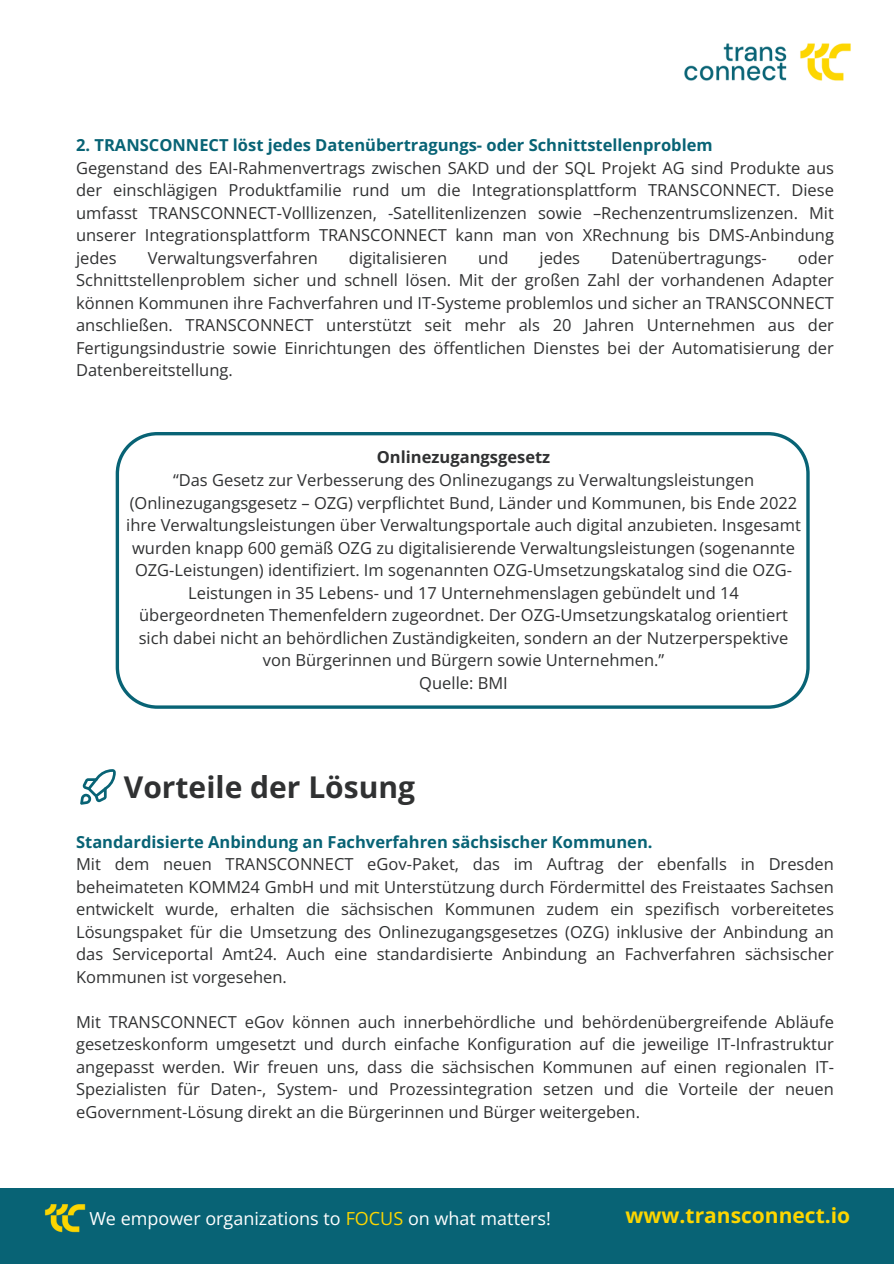
<style>
.page{position:relative;width:894px;height:1264px;background:#fff}
.page>*{position:absolute;margin:0;border:0;box-sizing:border-box;transform-origin:0 0}
.t1{font:700 30px "Open Sans";color:#303132}
.t2{font:700 21px "Open Sans";color:#fdd600}
.t3{font:18px "Open Sans";color:#fff}
.t4{font:16.5px/22.5px "Open Sans";color:#303132;text-align:justify}
.t5{font:700 16.5px "Open Sans";color:#086375}
.t6{font:700 16.5px "Open Sans";color:#303132}
.s1{color:#fdd600}
</style>
<div class="page">
<img style="left:684px;top:43px;width:167px;height:38px">
<div style="left:0;top:1188px;width:893px;height:75px;background:#086375"></div>
<img style="left:44px;top:1204px;width:42px;height:29px">
<svg style="left:116px;top:432px;width:693px;height:276px"></svg>
<svg style="left:80px;top:769px;width:36px;height:35px"></svg>
<p class="t5" style="left:76px;top:134px;width:638px">2. TRANSCONNECT löst jedes Datenübertragungs- oder Schnittstellenproblem</p>
<p class="t4" style="left:76px;top:156px;width:759px">Gegenstand des EAI-Rahmenvertrags zwischen SAKD und der SQL Projekt AG sind Produkte aus der einschlägigen Produktfamilie rund um die Integrationsplattform TRANSCONNECT. Diese umfasst TRANSCONNECT-Volllizenzen, -Satellitenlizenzen sowie –Rechenzentrumslizenzen. Mit unserer Integrationsplattform TRANSCONNECT kann man von XRechnung bis DMS-Anbindung jedes</p>
<p class="t4" style="left:148px;top:246px;width:172px">Verwaltungsverfahren</p>
<p class="t4" style="left:349px;top:246px;width:100px">digitalisieren</p>
<p class="t4" style="left:478px;top:246px;width:32px">und</p>
<p class="t4" style="left:539px;top:246px;width:42px">jedes</p>
<p class="t4" style="left:611px;top:246px;width:157px">Datenübertragungs-</p>
<p class="t4" style="left:76px;top:246px;width:759px;text-indent:721px">oder Schnittstellenproblem sicher und schnell lösen. Mit der großen Zahl der vorhandenen Adapter können Kommunen ihre Fachverfahren und IT-Systeme problemlos und sicher an TRANSCONNECT anschließen. TRANSCONNECT unterstützt seit mehr als 20 Jahren Unternehmen aus der Fertigungsindustrie sowie Einrichtungen des öffentlichen Dienstes bei der Automatisierung der Datenbereitstellung.</p>
<p class="t6" style="left:377px;top:446px;width:175px">Onlinezugangsgesetz</p>
<p class="t4" style="left:126px;top:468px;width:676px;text-align:center">“Das Gesetz zur Verbesserung des Onlinezugangs zu Verwaltungsleistungen (Onlinezugangsgesetz – OZG) verpflichtet Bund, Länder und Kommunen, bis Ende 2022 ihre Verwaltungsleistungen über Verwaltungsportale auch digital anzubieten. Insgesamt wurden knapp 600 gemäß OZG zu digitalisierende Verwaltungsleistungen (sogenannte OZG-Leistungen) identifiziert. Im sogenannten OZG-Umsetzungskatalog sind die OZG-Leistungen in 35 Lebens- und 17 Unternehmenslagen gebündelt und 14 übergeordneten Themenfeldern zugeordnet. Der OZG-Umsetzungskatalog orientiert sich dabei nicht an behördlichen Zuständigkeiten, sondern an der Nutzerperspektive von Bürgerinnen und Bürgern sowie Unternehmen.”</p>
<p class="t4" style="left:419px;top:671px;width:90px">Quelle: BMI</p>
<p class="t1" style="left:124px;top:765px;width:293px">Vorteile der Lösung</p>
<p class="t5" style="left:76px;top:830px;width:577px">Standardisierte Anbindung an Fachverfahren sächsischer Kommunen.</p>
<p class="t4" style="left:76px;top:852px;width:759px">Mit dem neuen TRANSCONNECT eGov-Paket, das im Auftrag der ebenfalls in Dresden beheimateten KOMM24 GmbH und mit Unterstützung durch Fördermittel des Freistaates Sachsen entwickelt wurde, erhalten die sächsischen Kommunen zudem ein spezifisch vorbereitetes Lösungspaket für die Umsetzung des Onlinezugangsgesetzes (OZG) inklusive der Anbindung an das Serviceportal Amt24. Auch eine standardisierte Anbindung an Fachverfahren sächsischer Kommunen ist vorgesehen.</p>
<h1 class="t4" style="left:76px;top:1010px;width:759px">Mit TRANSCONNECT eGov können auch innerbehördliche und behördenübergreifende Abläufe gesetzeskonform umgesetzt und durch einfache Konfiguration auf die jeweilige IT-Infrastruktur angepasst werden. Wir freuen uns, dass die sächsischen Kommunen auf einen regionalen IT-Spezialisten für Daten-, System- und Prozessintegration setzen und die Vorteile der neuen eGovernment-Lösung direkt an die Bürgerinnen und Bürger weitergeben.</h1>
<p class="t3" style="left:89px;top:1205px;width:463px">We empower organizations to <span class="s1">FOCUS</span> on what matters!</p>
<p class="t2" style="left:625px;top:1200px;width:226px">www.transconnect.io</p>
</div>
